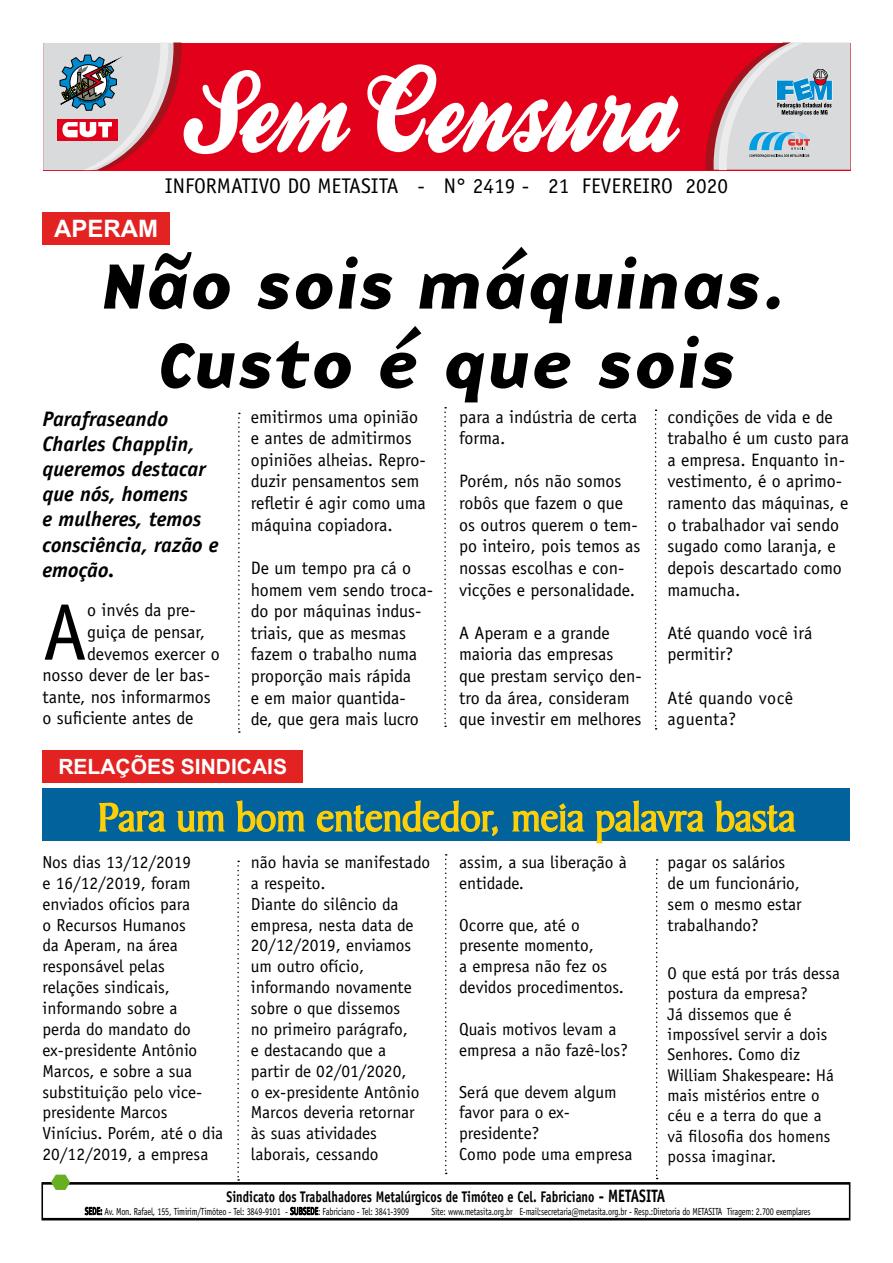
<style>
.page{position:relative;width:893px;height:1263px;background:#fff}
.page>*{position:absolute;margin:0;border:0;box-sizing:border-box;transform-origin:0 0}
.t1{font:80.4px "Officina Sans";color:#000}
.t2{font:italic 700 66px/79.2px "Base Nine";color:#000;text-align:center}
.t3{font:42px "Baker Signet BT";color:#ffd006}
.t4{font:700 24px "Arial";color:#fff}
.t5{font:21.3px "Officina Sans";color:#000}
.t6{font:italic 700 21px/25.2px "Officina Sans";color:#000}
.t7{font:700 21px "Arial";color:#fff}
.t8{font:18px/21.6px "Officina Sans";color:#000}
.t9{font:18px/21.6px "Officina Sans";letter-spacing:.02em;color:#000}
.t10{font:17.4px/20.9px "Officina Sans";color:#000}
.t11{font:16.95px/20.4px "Officina Sans";color:#000}
.t12{font:700 15.45px "Officina Sans";color:#000;scale:.79 1}
.t13{font:10.35px "Officina Sans";letter-spacing:-.02em;color:#000;scale:.79 1}
.s1{font-size:18px}
</style>
<div class="page">
<div style="left:43px;top:43px;width:807px;height:127px;background:#e2001a"></div>
<svg style="left:705px;top:43px;width:145px;height:127px;background:#c5a6af"></svg>
<svg style="left:43px;top:43px;width:637px;height:127px"></svg>
<div style="left:43px;top:212px;width:127px;height:32px;background:#e32322"></div>
<div style="left:43px;top:789px;width:807px;height:52px;background:#02629c"></div>
<svg style="left:98px;top:802px;width:68px;height:30px"></svg>
<svg style="left:176px;top:800px;width:130px;height:32px"></svg>
<svg style="left:316px;top:800px;width:182px;height:36px"></svg>
<svg style="left:512px;top:803px;width:73px;height:29px"></svg>
<svg style="left:594px;top:788px;width:111px;height:56px"></svg>
<svg style="left:715px;top:800px;width:81px;height:32px"></svg>
<div style="left:43px;top:750px;width:260px;height:33px;background:#e32322"></div>
<svg style="left:237px;top:861px;width:2px;height:320px"></svg>
<svg style="left:445px;top:854px;width:2px;height:320px"></svg>
<svg style="left:656px;top:859px;width:2px;height:320px"></svg>
<svg style="left:238px;top:413px;width:2px;height:320px"></svg>
<svg style="left:444px;top:407px;width:2px;height:320px"></svg>
<svg style="left:655px;top:409px;width:2px;height:320px"></svg>
<svg style="left:85px;top:1207px;width:17px;height:8px"></svg>
<svg style="left:290px;top:1207px;width:28px;height:8px"></svg>
<div style="left:41px;top:1182px;width:810px;height:38px;border:2px solid #000"></div>
<svg style="left:51px;top:1174px;width:19px;height:16px"></svg>
<p class="t5" style="left:165px;top:174px;width:565px">INFORMATIVO DO METASITA - N° 2419 - 21 FEVEREIRO 2020</p>
<h3 class="t4" style="left:54px;top:212px;width:105px">APERAM</h3>
<h2 class="t2" style="left:102px;top:244px;width:691px">Não sois máquinas.<br>Custo é que sois</h2>
<p class="t6" style="left:43px;top:406px;width:178px">Parafraseando<br>Charles Chapplin, queremos destacar que nós, homens<br>e mulheres, temos consciência, razão e emoção.</p>
<h1 class="t1" style="left:43px;top:585px;width:46px">A</h1>
<p class="t8" style="left:87px;top:600px;width:110px">o invés da pre-</p>
<p class="t8" style="left:459px;top:406px;width:180px">para a indústria de certa forma.</p>
<p class="t8" style="left:459px;top:471px;width:183px">Porém, nós não somos robôs que fazem o que os outros querem o tem&shy;po inteiro, pois temos as nossas escolhas e con&shy;vicções e personalidade.</p>
<p class="t8" style="left:459px;top:622px;width:184px">A Aperam e a grande maioria das empresas que prestam serviço den&shy;tro da área, consideram que investir em melhores</p>
<p class="t8" style="left:668px;top:406px;width:183px">condições de vida e de trabalho é um custo para a empresa. Enquanto in&shy;vestimento, é o aprimo&shy;ramento das máquinas, e o trabalhador vai sendo sugado como laranja, e depois descartado como mamucha.</p>
<p class="t8" style="left:668px;top:622px;width:146px">Até quando você irá permitir?</p>
<p class="t9" style="left:668px;top:687px;width:127px">Até quando você aguenta?</p>
<p class="t8" style="left:251px;top:406px;width:177px">emitirmos uma opinião e antes de admitirmos opiniões alheias. Repro&shy;duzir pensamentos sem refletir é agir como uma máquina copiadora.</p>
<p class="t8" style="left:251px;top:557px;width:184px">De um tempo pra cá o homem vem sendo troca&shy;do por máquinas indus&shy;triais, que as mesmas fazem o trabalho numa proporção mais rápida<br>e em maior quantida-<br>de, que gera mais lucro</p>
<p class="t8" style="left:87px;top:621px;width:120px">guiça de pensar,</p>
<p class="t8" style="left:87px;top:643px;width:134px">devemos exercer o</p>
<p class="t8" style="left:43px;top:664px;width:169px">nosso dever de ler bas-</p>
<p class="t8" style="left:43px;top:686px;width:170px">tante, nos informarmos</p>
<p class="t8" style="left:43px;top:708px;width:153px">o suficiente antes de</p>
<p class="t7" style="left:58px;top:753px;width:230px">RELAÇÕES SINDICAIS</p>
<h3 class="t3" style="left:98px;top:792px;width:699px">Para um bom entendedor, meia palavra basta</h3>
<p class="t10" style="left:43px;top:852px;width:182px">Nos dias 13/12/2019<br>e 16/12/2019, foram enviados ofícios para<br>o Recursos Humanos<br>da Aperam, na área responsável pelas relações sindicais, informando sobre a<br>perda do mandato do ex-presidente Antônio<br>Marcos, e sobre a sua substituição pelo vice&shy;presidente Marcos<br>Vinícius. Porém, até o dia<br>20/12/2019, a empresa</p>
<p class="t10" style="left:251px;top:852px;width:181px">não havia se manifestado a respeito.<br>Diante do silêncio da empresa, nesta data de<br>20/12/2019, enviamos um outro ofício, informando novamente sobre o que dissemos<br>no primeiro parágrafo,<br>e destacando que a<br>partir de 02/01/2020,<br>o ex-presidente Antônio<br>Marcos deveria retornar às suas atividades laborais, cessando</p>
<p class="t10" style="left:459px;top:852px;width:169px">assim, a sua liberação à entidade.</p>
<p class="t10" style="left:668px;top:852px;width:136px">pagar os salários de um funcionário, sem o mesmo estar trabalhando?</p>
<p class="t11" style="left:668px;top:963px;width:174px">O que está por trás dessa postura da empresa?<br>Já dissemos que é impossível servir a dois<br>Senhores. Como diz<br>William Shakespeare: Há mais mistérios entre o céu e a terra do que a vã filosofia dos homens possa imaginar.</p>
<p class="t10" style="left:459px;top:914px;width:166px">Ocorre que, até o presente momento,<br>a empresa não fez os devidos procedimentos.</p>
<p class="t10" style="left:459px;top:1019px;width:170px">Quais motivos levam a empresa a não fazê-los?</p>
<p class="t10" style="left:459px;top:1081px;width:175px">Será que devem algum favor para o ex&shy;presidente?<br>Como pode uma empresa</p>
<p class="t12" style="left:226px;top:1187px;width:557px">Sindicato dos Trabalhadores Metalúrgicos de Timóteo e Cel. Fabriciano <span class="s1">- METASITA</span></p>
<p class="t13" style="left:85px;top:1205px;width:412px">SEDE: Av. Mon. Rafael, 155, Timirim/Timóteo - Tel: 3849-9101 - SUBSEDE: Fabriciano - Tel: 3841-3909</p>
<p class="t13" style="left:431px;top:1205px;width:481px">Site: www.metasita.org.br E-mail:secretaria@metasita.org.br - Resp.:Diretoria do METASITA Tiragem: 2.700 exemplares</p>
</div>
